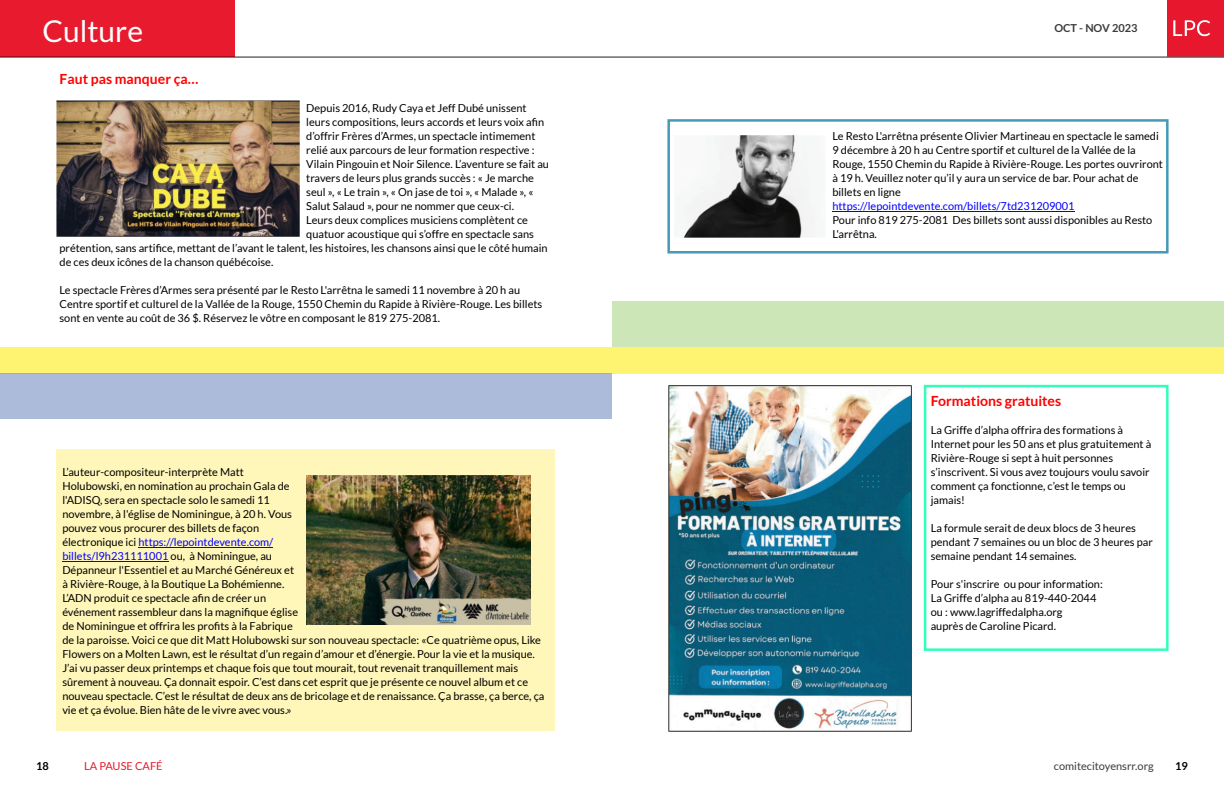
<style>
.page{position:relative;width:1224px;height:792px;background:#fff}
.page>*{position:absolute;margin:0;border:0;box-sizing:border-box;transform-origin:0 0}
.t1{font:30px "Lato";color:#fff}
.t2{font:700 14px "Lato";color:#f00}
.t3{font:11px/14px "Lato";color:#000}
.t4{font:11px "Lato";color:#00f}
.t5{font:11px "Lato";color:#3d3a3b}
.t6{font:11px "Lato";color:#e71b2d}
.t7{font:700 11px "Lato";color:#3d3a3b}
.t8{font:700 11px "Lato";color:#000}
.s1{color:#00f}
</style>
<div class="page">
<div style="left:0;top:0;width:235px;height:57px;background:#e71b2d"></div>
<div style="left:1167px;top:0;width:57px;height:57px;background:#e7182d"></div>
<svg style="left:1173px;top:20px;width:37px;height:16px"></svg>
<div style="left:924px;top:385px;width:245px;height:266px;border:2px solid #31ffb8"></div>
<img style="left:668px;top:386px;width:243px;height:345px">
<div style="left:57px;top:450px;width:498px;height:281px;background:#fff6ba"></div>
<hr style="left:138px;top:547px;width:135px;height:1px;background:#00f">
<hr style="left:62px;top:561px;width:106px;height:1px;background:#00f">
<img style="left:306px;top:475px;width:224px;height:149px">
<img style="left:56px;top:101px;width:243px;height:135px">
<div style="left:667px;top:119px;width:502px;height:135px;border:2px solid #459ab6"></div>
<hr style="left:832px;top:211px;width:243px;height:1px;background:#00f">
<img style="left:682px;top:136px;width:134px;height:101px">
<div style="left:0;top:347px;width:1224px;height:27px;background:#fff471"></div>
<div style="left:612px;top:302px;width:612px;height:45px;background:#cde6b7"></div>
<div style="left:0;top:374px;width:612px;height:45px;background:#abbbd9"></div>
<h1 class="t1" style="left:43px;top:18px;width:102px">Culture</h1>
<p class="t2" style="left:60px;top:73px;width:140px">Faut pas manquer ça…</p>
<p class="t3" style="left:306px;top:102px;width:222px">Depuis 2016, Rudy Caya et Jeff Dubé unissent</p>
<p class="t3" style="left:306px;top:116px;width:240px">leurs compositions, leurs accords et leurs voix afin</p>
<p class="t3" style="left:306px;top:130px;width:231px">d’offrir Frères d’Armes, un spectacle intimement</p>
<p class="t3" style="left:306px;top:144px;width:230px">relié aux parcours de leur formation respective :</p>
<p class="t3" style="left:306px;top:158px;width:244px">Vilain Pingouin et Noir Silence. L’aventure se fait au</p>
<p class="t3" style="left:306px;top:172px;width:229px">travers de leurs plus grands succès : « Je marche</p>
<p class="t3" style="left:306px;top:186px;width:229px">seul », « Le train », « On jase de toi », « Malade », «</p>
<p class="t3" style="left:306px;top:200px;width:209px">Salut Salaud », pour ne nommer que ceux-ci.</p>
<p class="t3" style="left:306px;top:214px;width:223px">Leurs deux complices musiciens complètent ce</p>
<p class="t3" style="left:306px;top:228px;width:229px">quatuor acoustique qui s’offre en spectacle sans</p>
<p class="t3" style="left:60px;top:242px;width:490px">prétention, sans artifice, mettant de l’avant le talent, les histoires, les chansons ainsi que le côté humain</p>
<p class="t3" style="left:60px;top:256px;width:215px">de ces deux icônes de la chanson québécoise.</p>
<p class="t3" style="left:60px;top:284px;width:484px">Le spectacle Frères d’Armes sera présenté par le Resto L'arrêtna le samedi 11 novembre à 20 h au<br>Centre sportif et culturel de la Vallée de la Rouge, 1550 Chemin du Rapide à Rivière-Rouge. Les billets sont en vente au coût de 36 $. Réservez le vôtre en composant le 819 275-2081.</p>
<p class="t3" style="left:62px;top:466px;width:484px">L’auteur-compositeur-interprète Matt<br>Holubowski, en nomination au prochain Gala de<br>l'ADISQ, sera en spectacle solo le samedi 11<br>novembre, à l'église de Nominingue, à 20 h. Vous<br>pouvez vous procurer des billets de façon<br>électronique ici <span class="s1">https://lepointdevente.com/<br>billets/l9h231111001</span> ou, à Nominingue, au<br>Dépanneur l'Essentiel et au Marché Généreux et<br>à Rivière-Rouge, à la Boutique La Bohémienne.<br>L’ADN produit ce spectacle afin de créer un<br>événement rassembleur dans la magnifique église<br>de Nominingue et offrira les profits à la Fabrique<br>de la paroisse. Voici ce que dit Matt Holubowski sur son nouveau spectacle: «Ce quatrième opus, Like Flowers on a Molten Lawn, est le résultat d’un regain d’amour et d’énergie. Pour la vie et la musique.<br>J’ai vu passer deux printemps et chaque fois que tout mourait, tout revenait tranquillement mais sûrement à nouveau. Ça donnait espoir. C’est dans cet esprit que je présente ce nouvel album et ce nouveau spectacle. C’est le résultat de deux ans de bricolage et de renaissance. Ça brasse, ça berce, ça vie et ça évolue. Bien hâte de le vivre avec vous.»</p>
<p class="t7" style="left:1054px;top:23px;width:85px">OCT - NOV 2023</p>
<p class="t3" style="left:832px;top:130px;width:332px">Le Resto L'arrêtna présente Olivier Martineau en spectacle le samedi 9 décembre à 20 h au Centre sportif et culturel de la Vallée de la Rouge, 1550 Chemin du Rapide à Rivière-Rouge. Les portes ouvriront à 19 h. Veuillez noter qu’il y aura un service de bar. Pour achat de billets en ligne</p>
<p class="t4" style="left:832px;top:201px;width:244px">https://lepointdevente.com/billets/7td231209001</p>
<p class="t3" style="left:832px;top:214px;width:322px">Pour info 819 275-2081 Des billets sont aussi disponibles au Resto<br>L'arrêtna.</p>
<p class="t2" style="left:931px;top:395px;width:132px">Formations gratuites</p>
<p class="t3" style="left:931px;top:424px;width:222px">La Griffe d’alpha offrira des formations à Internet pour les 50 ans et plus gratuitement à Rivière-Rouge si sept à huit personnes s’inscrivent. Si vous avez toujours voulu savoir comment ça fonctionne, c’est le temps ou jamais!</p>
<p class="t3" style="left:931px;top:522px;width:224px">La formule serait de deux blocs de 3 heures pendant 7 semaines ou un bloc de 3 heures par semaine pendant 14 semaines.</p>
<p class="t3" style="left:931px;top:578px;width:174px">Pour s'inscrire ou pour information:<br>La Griffe d’alpha au 819-440-2044 ou : www.lagriffedalpha.org<br>auprès de Caroline Picard.</p>
<p class="t6" style="left:84px;top:761px;width:80px">LA PAUSE CAFÉ</p>
<p class="t8" style="left:36px;top:761px;width:14px">18</p>
<p class="t5" style="left:1054px;top:761px;width:101px">comitecitoyensrr.org</p>
<p class="t8" style="left:1175px;top:761px;width:14px">19</p>
</div>
